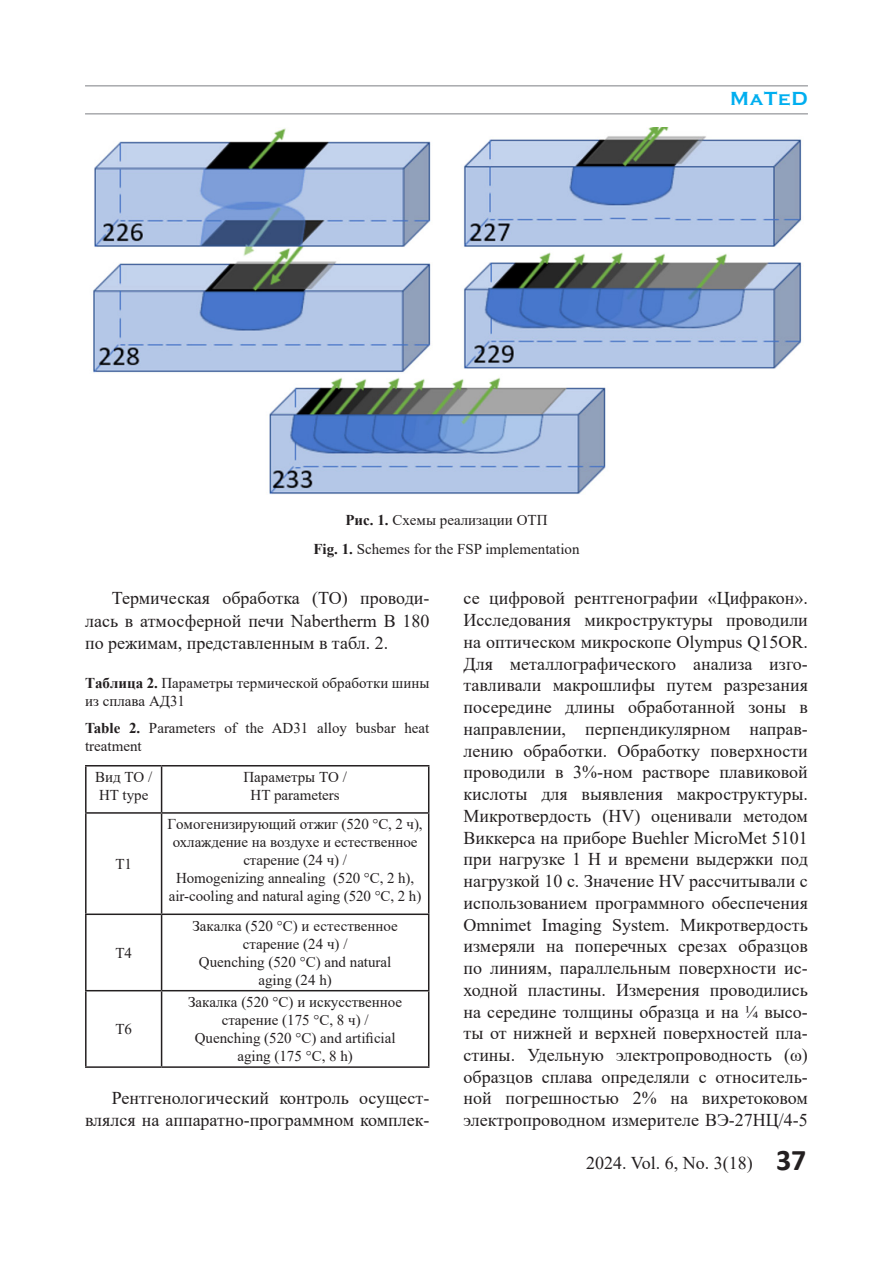
<style>
.page{position:relative;width:893px;height:1263px;background:#fff}
.page>*{position:absolute;margin:0;border:0;box-sizing:border-box;transform-origin:0 0}
.t1{font:700 19.5px "Copperplate Gothic";letter-spacing:.04em;color:#00aeef}
.t2{font:18px/21.8px "Times New Roman";color:#231f20;text-align:justify}
.t3{font:15px/18px "Times New Roman";color:#231f20;text-align:center}
.s1{font-weight:700}
.s2{font-family:"Calibri";font-weight:700;font-size:30px}
</style>
<div class="page">
<hr style="left:85px;top:113px;width:723px;height:2px;background:#a8a9ad">
<hr style="left:85px;top:85px;width:723px;height:2px;background:#a8a9ad">
<img style="left:93px;top:128px;width:711px;height:367px">
<hr style="left:85px;top:765px;width:77px;height:1px;background:#231f20">
<hr style="left:85px;top:766px;width:2px;height:46px;background:#231f20">
<hr style="left:162px;top:765px;width:267px;height:1px;background:#231f20">
<hr style="left:161px;top:766px;width:1px;height:46px;background:#231f20">
<hr style="left:428px;top:766px;width:1px;height:46px;background:#231f20">
<hr style="left:85px;top:812px;width:77px;height:2px;background:#231f20">
<hr style="left:85px;top:814px;width:2px;height:99px;background:#231f20">
<hr style="left:162px;top:812px;width:267px;height:2px;background:#231f20">
<hr style="left:161px;top:814px;width:1px;height:99px;background:#231f20">
<hr style="left:428px;top:814px;width:1px;height:99px;background:#231f20">
<hr style="left:85px;top:913px;width:77px;height:2px;background:#231f20">
<hr style="left:85px;top:915px;width:2px;height:75px;background:#231f20">
<hr style="left:162px;top:913px;width:267px;height:2px;background:#231f20">
<hr style="left:161px;top:915px;width:1px;height:75px;background:#231f20">
<hr style="left:428px;top:915px;width:1px;height:75px;background:#231f20">
<hr style="left:85px;top:990px;width:77px;height:1px;background:#231f20">
<hr style="left:85px;top:991px;width:2px;height:75px;background:#231f20">
<hr style="left:162px;top:990px;width:267px;height:1px;background:#231f20">
<hr style="left:161px;top:991px;width:1px;height:75px;background:#231f20">
<hr style="left:428px;top:991px;width:1px;height:75px;background:#231f20">
<hr style="left:85px;top:1066px;width:77px;height:2px;background:#231f20">
<hr style="left:162px;top:1066px;width:267px;height:2px;background:#231f20">
<p class="t1" style="left:730px;top:88px;width:79px">MaTeD</p>
<p class="t3" style="left:345px;top:510px;width:204px"><span class="s1">Рис. 1.</span> Схемы реализации ОТП</p>
<p class="t3" style="left:313px;top:539px;width:268px"><span class="s1">Fig. 1.</span> Schemes for the FSP implementation</p>
<p class="t2" style="left:85px;top:586px;width:346px;line-height:22.5px;text-indent:27px">Термическая обработка (ТО) проводи&shy;лась в атмосферной печи Nabertherm B 180 по режимам, представленным в табл. 2.</p>
<p class="t3" style="left:85px;top:673px;width:346px;text-align:left"><span class="s1">Таблица 2.</span> Параметры термической обработки шины из сплава АД31</p>
<p class="t3" style="left:85px;top:718px;width:346px;text-align:left"><span class="s1">Table 2.</span> Parameters of the AD31 alloy busbar heat treatment</p>
<p class="t3" style="left:95px;top:768px;width:59px">Вид ТО /</p>
<p class="t3" style="left:99px;top:786px;width:51px">HT type</p>
<p class="t2" style="left:463px;top:587px;width:346px">се цифровой рентгенографии «Цифракон».<br>Исследования микроструктуры проводили на оптическом микроскопе Olympus Q15OR.<br>Для металлографического анализа изго&shy;тавливали макрошлифы путем разрезания посередине длины обработанной зоны в направлении, перпендикулярном направ&shy;лению обработки. Обработку поверхности проводили в 3%-ном растворе плавиковой кислоты для выявления макроструктуры.<br>Микротвердость (HV) оценивали методом Виккерса на приборе Buehler MicroMet 5101 при нагрузке 1 Н и времени выдержки под нагрузкой 10 с. Значение HV рассчитывали с использованием программного обеспечения Omnimet Imaging System. Микротвердость измеряли на поперечных срезах образцов по линиям, параллельным поверхности ис&shy;ходной пластины. Измерения проводились на середине толщины образца и на ¼ высо&shy;ты от нижней и верхней поверхностей пла&shy;стины. Удельную электропроводность (ω) образцов сплава определяли с относитель&shy;ной погрешностью 2% на вихретоковом электропроводном измерителе ВЭ-27НЦ/4-5</p>
<p class="t3" style="left:243px;top:768px;width:105px">Параметры ТО /</p>
<p class="t3" style="left:251px;top:786px;width:91px">HT parameters</p>
<p class="t3" style="left:168px;top:815px;width:257px">Гомогенизирующий отжиг (520 °С, 2 ч), охлаждение на воздухе и естественное старение (24 ч) /</p>
<p class="t3" style="left:169px;top:869px;width:254px">Homogenizing annealing (520 °С, 2 h), air-cooling and natural aging (520 °С, 2 h)</p>
<p class="t3" style="left:115px;top:854px;width:18px">Т1</p>
<p class="t3" style="left:192px;top:916px;width:207px">Закалка (520 °С) и естественное старение (24 ч) /</p>
<p class="t3" style="left:199px;top:952px;width:194px">Quenching (520 °С) and natural aging (24 h)</p>
<p class="t3" style="left:115px;top:943px;width:18px">Т4</p>
<p class="t3" style="left:188px;top:992px;width:216px">Закалка (520 °С) и искусственное старение (175 °С, 8 ч) /</p>
<p class="t3" style="left:195px;top:1028px;width:202px">Quenching (520 °С) and artificial aging (175 °С, 8 h)</p>
<p class="t2" style="left:85px;top:1087px;width:346px;text-align:right">Рентгенологический контроль осущест&shy;влялся на аппаратно-программном комплек-</p>
<p class="t3" style="left:115px;top:1019px;width:18px">Т6</p>
<p class="t2" style="left:586px;top:1152px;width:222px">2024. Vol. 6, No. 3(18) <span class="s2">37</span></p>
</div>
